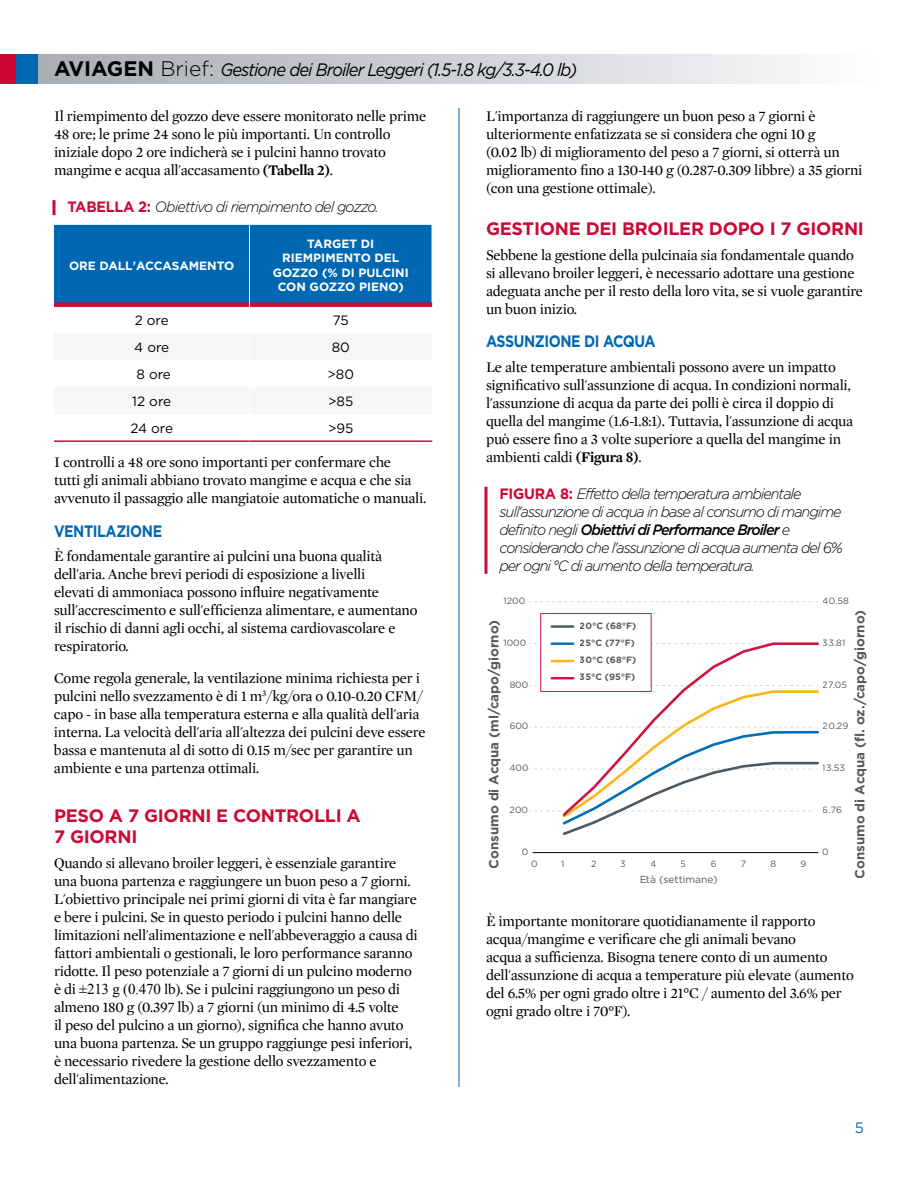
<style>
.page{position:relative;width:918px;height:1188px;background:#fff}
.page>*{position:absolute;margin:0;border:0;box-sizing:border-box;transform-origin:0 0}
.t1{font:700 18px/21.6px "Gotham";letter-spacing:-.015em;color:#cc0935}
.t2{font:italic 18px "Gotham";letter-spacing:-.055em;color:#000;scale:.92 1}
.t3{font:700 16.5px "Gotham";letter-spacing:-.03em;color:#0067b2;scale:.86 1}
.t4{font:15px/18px "Mercury Display";letter-spacing:-.015em;color:#000}
.t5{font:italic 300 15px/18px "Gotham";letter-spacing:-.07em;color:#000;scale:.96 1}
.t6{font:15px "Gotham";color:#0067b2}
.t7{font:13.5px "Gotham";color:#000}
.t8{font:700 13.35px "Gotham";color:#595959}
.t9{font:700 12px/14.4px "Gotham";color:#fff;text-align:center}
.t10{font:10.2px "Gotham";color:#595959}
.t11{font:9.15px "Gotham";color:#595959}
.t12{font:700 9.15px/17.2px "Gotham";color:#595959}
.s1{font-weight:700;font-style:normal;font-size:21px}
.s2{font-weight:300;font-style:normal;font-size:21px}
.s3{font-weight:700}
.s4{font-weight:700;font-style:normal;color:#cc0935}
.s5{font-family:"Times New Roman"}
.s6{font-weight:500}
</style>
<div class="page">
<div style="left:37px;top:54px;width:839px;height:30px;background:linear-gradient(to right,#a5acb2,#fbfbfc)"></div>
<div style="left:0;top:54px;width:16px;height:30px;background:#cc0935"></div>
<div style="left:16px;top:54px;width:22px;height:30px;background:#0067b2"></div>
<svg style="left:52px;top:200px;width:4px;height:15px"></svg>
<hr style="left:54px;top:440px;width:195px;height:2px;background:#cc0935">
<hr style="left:249px;top:440px;width:183px;height:2px;background:#cc0935">
<div style="left:54px;top:225px;width:379px;height:82px;background:#0067b2"></div>
<svg style="left:484px;top:487px;width:4px;height:87px"></svg>
<hr style="left:459px;top:108px;width:1px;height:979px;background:#0067b2">
<svg style="left:529px;top:601px;width:289px;height:1px"></svg>
<hr style="left:533px;top:852px;width:285px;height:1px;background:#000">
<svg style="left:529px;top:685px;width:78px;height:150px"></svg>
<svg style="left:560px;top:641px;width:259px;height:177px"></svg>
<div style="left:541px;top:614px;width:110px;height:77px;background:#fff"></div>
<div style="left:540px;top:613px;width:111px;height:79px;border:1px solid #cd163f"></div>
<hr style="left:552px;top:625px;width:21px;height:3px;background:#495965">
<hr style="left:552px;top:642px;width:21px;height:3px;background:#006fba">
<hr style="left:552px;top:660px;width:21px;height:2px;background:#fdb515">
<hr style="left:552px;top:677px;width:21px;height:2px;background:#cd163f">
<p class="t2" style="left:54px;top:58px;width:570px"><span class="s1">AVIAGEN</span> <span class="s2">Brief:</span> Gestione dei Broiler Leggeri (1.5-1.8 kg/3.3-4.0 lb)</p>
<p class="t4" style="left:54px;top:108px;width:374px">Il riempimento del gozzo deve essere monitorato nelle prime 48 ore; le prime 24 sono le più importanti. Un controllo iniziale dopo 2 ore indicherà se i pulcini hanno trovato mangime e acqua all'accasamento <span class="s3">(Tabella 2)</span>.</p>
<p class="t5" style="left:68px;top:197px;width:326px"><span class="s4">TABELLA 2:</span> Obiettivo di riempimento del gozzo.</p>
<p class="t9" style="left:69px;top:258px;width:167px">ORE DALL'ACCASAMENTO</p>
<p class="t9" style="left:273px;top:236px;width:138px">TARGET DI<br>RIEMPIMENTO DEL<br>GOZZO (% DI PULCINI<br>CON GOZZO PIENO)</p>
<p class="t7" style="left:135px;top:312px;width:36px">2 ore</p>
<p class="t7" style="left:333px;top:312px;width:17px">75</p>
<p class="t7" style="left:134px;top:339px;width:36px">4 ore</p>
<p class="t7" style="left:332px;top:339px;width:20px">80</p>
<p class="t7" style="left:137px;top:366px;width:36px">8 ore</p>
<p class="t7" style="left:327px;top:366px;width:28px">&gt;80</p>
<p class="t7" style="left:132px;top:393px;width:40px">12 ore</p>
<p class="t7" style="left:328px;top:393px;width:27px">&gt;85</p>
<p class="t7" style="left:130px;top:420px;width:44px">24 ore</p>
<p class="t7" style="left:328px;top:420px;width:27px">&gt;95</p>
<p class="t4" style="left:54px;top:454px;width:374px">I controlli a 48 ore sono importanti per confermare che<br>tutti gli animali abbiano trovato mangime e acqua e che sia avvenuto il passaggio alle mangiatoie automatiche o manuali.</p>
<p class="t3" style="left:54px;top:520px;width:127px">VENTILAZIONE</p>
<p class="t4" style="left:54px;top:548px;width:365px">È fondamentale garantire ai pulcini una buona qualità dell'aria. Anche brevi periodi di esposizione a livelli<br>elevati di ammoniaca possono influire negativamente sull'accrescimento e sull'efficienza alimentare, e aumentano il rischio di danni agli occhi, al sistema cardiovascolare e respiratorio.</p>
<p class="t4" style="left:54px;top:669px;width:373px">Come regola generale, la ventilazione minima richiesta per i pulcini nello svezzamento è di 1 m<sup>3</sup>/kg/ora o 0.10-0.20 CFM/ capo - in base alla temperatura esterna e alla qualità dell'aria interna. La velocità dell'aria all'altezza dei pulcini deve essere bassa e mantenuta al di sotto di 0.15 m/sec per garantire un ambiente e una partenza ottimali.</p>
<p class="t1" style="left:54px;top:804px;width:308px">PESO A 7 GIORNI E CONTROLLI A<br>7 GIORNI</p>
<p class="t4" style="left:54px;top:854px;width:365px">Quando si allevano broiler leggeri, è essenziale garantire una buona partenza e raggiungere un buon peso a 7 giorni.<br>L'obiettivo principale nei primi giorni di vita è far mangiare e bere i pulcini. Se in questo periodo i pulcini hanno delle limitazioni nell'alimentazione e nell'abbeveraggio a causa di fattori ambientali o gestionali, le loro performance saranno ridotte. Il peso potenziale a 7 giorni di un pulcino moderno è di <span class="s5">±213 g (0.470 lb)</span>. Se i pulcini raggiungono un peso di almeno 180 g (0.397 lb) a 7 giorni (un minimo di 4.5 volte<br>il peso del pulcino a un giorno), significa che hanno avuto una buona partenza. Se un gruppo raggiunge pesi inferiori, è necessario rivedere la gestione dello svezzamento e dell'alimentazione.</p>
<p class="t4" style="left:486px;top:108px;width:378px">L'importanza di raggiungere un buon peso a 7 giorni è ulteriormente enfatizzata se si considera che ogni 10 g<br>(0.02 lb) di miglioramento del peso a 7 giorni, si otterrà un miglioramento fino a 130-140 g (0.287-0.309 libbre) a 35 giorni (con una gestione ottimale).</p>
<p class="t1" style="left:486px;top:218px;width:379px">GESTIONE DEI BROILER DOPO I 7 GIORNI</p>
<p class="t4" style="left:486px;top:246px;width:379px">Sebbene la gestione della pulcinaia sia fondamentale quando si allevano broiler leggeri, è necessario adottare una gestione adeguata anche per il resto della loro vita, se si vuole garantire un buon inizio.</p>
<p class="t3" style="left:486px;top:331px;width:199px">ASSUNZIONE DI ACQUA</p>
<p class="t4" style="left:486px;top:358px;width:369px">Le alte temperature ambientali possono avere un impatto significativo sull'assunzione di acqua. In condizioni normali, l'assunzione di acqua da parte dei polli è circa il doppio di quella del mangime (1.6-1.8:1). Tuttavia, l'assunzione di acqua può essere fino a 3 volte superiore a quella del mangime in ambienti caldi <span class="s3">(Figura 8)</span>.</p>
<p class="t5" style="left:500px;top:484px;width:359px"><span class="s4">FIGURA 8:</span> Effetto della temperatura ambientale sull'assunzione di acqua in base al consumo di mangime definito negli <span class="s6">Obiettivi di Performance Broiler</span> e considerando che l'assunzione di acqua aumenta del 6% per ogni °C di aumento della temperatura.</p>
<p class="t11" style="left:503px;top:595px;width:23px">1200</p>
<p class="t8" style="left:485px;top:869px;width:250px;rotate:-90deg">Consumo di Acqua (ml/capo/giorno)</p>
<p class="t12" style="left:580px;top:617px;width:58px">20°C (68°F)<br>25°C (77°F)<br>30°C (68°F)<br>35°C (95°F)</p>
<p class="t11" style="left:503px;top:637px;width:24px">1000</p>
<p class="t11" style="left:510px;top:679px;width:20px">800</p>
<p class="t11" style="left:510px;top:720px;width:20px">600</p>
<p class="t11" style="left:510px;top:762px;width:21px">400</p>
<p class="t11" style="left:510px;top:804px;width:20px">200</p>
<p class="t11" style="left:522px;top:846px;width:8px">0</p>
<p class="t11" style="left:531px;top:858px;width:8px">0</p>
<p class="t11" style="left:561px;top:858px;width:5px">1</p>
<p class="t11" style="left:591px;top:858px;width:7px">2</p>
<p class="t11" style="left:621px;top:858px;width:7px">3</p>
<p class="t11" style="left:651px;top:858px;width:8px">4</p>
<p class="t11" style="left:681px;top:858px;width:7px">5</p>
<p class="t11" style="left:711px;top:858px;width:7px">6</p>
<p class="t11" style="left:741px;top:858px;width:7px">7</p>
<p class="t11" style="left:770px;top:858px;width:7px">8</p>
<p class="t11" style="left:800px;top:858px;width:7px">9</p>
<p class="t10" style="left:639px;top:872px;width:80px">Età (settimane)</p>
<p class="t11" style="left:823px;top:595px;width:28px">40.58</p>
<p class="t8" style="left:851px;top:879px;width:270px;rotate:-90deg">Consumo di Acqua (fl. oz./capo/giorno)</p>
<p class="t11" style="left:823px;top:637px;width:24px">33.81</p>
<p class="t11" style="left:823px;top:679px;width:26px">27.05</p>
<p class="t11" style="left:823px;top:720px;width:27px">20.29</p>
<p class="t11" style="left:823px;top:762px;width:24px">13.53</p>
<p class="t11" style="left:823px;top:804px;width:21px">6.76</p>
<p class="t11" style="left:822px;top:846px;width:8px">0</p>
<p class="t4" style="left:486px;top:913px;width:369px">È importante monitorare quotidianamente il rapporto acqua/mangime e verificare che gli animali bevano<br>acqua a sufficienza. Bisogna tenere conto di un aumento dell'assunzione di acqua a temperature più elevate (aumento del 6.5% per ogni grado oltre i 21°C / aumento del 3.6% per ogni grado oltre i 70°F).</p>
<p class="t6" style="left:855px;top:1119px;width:11px">5</p>
</div>
